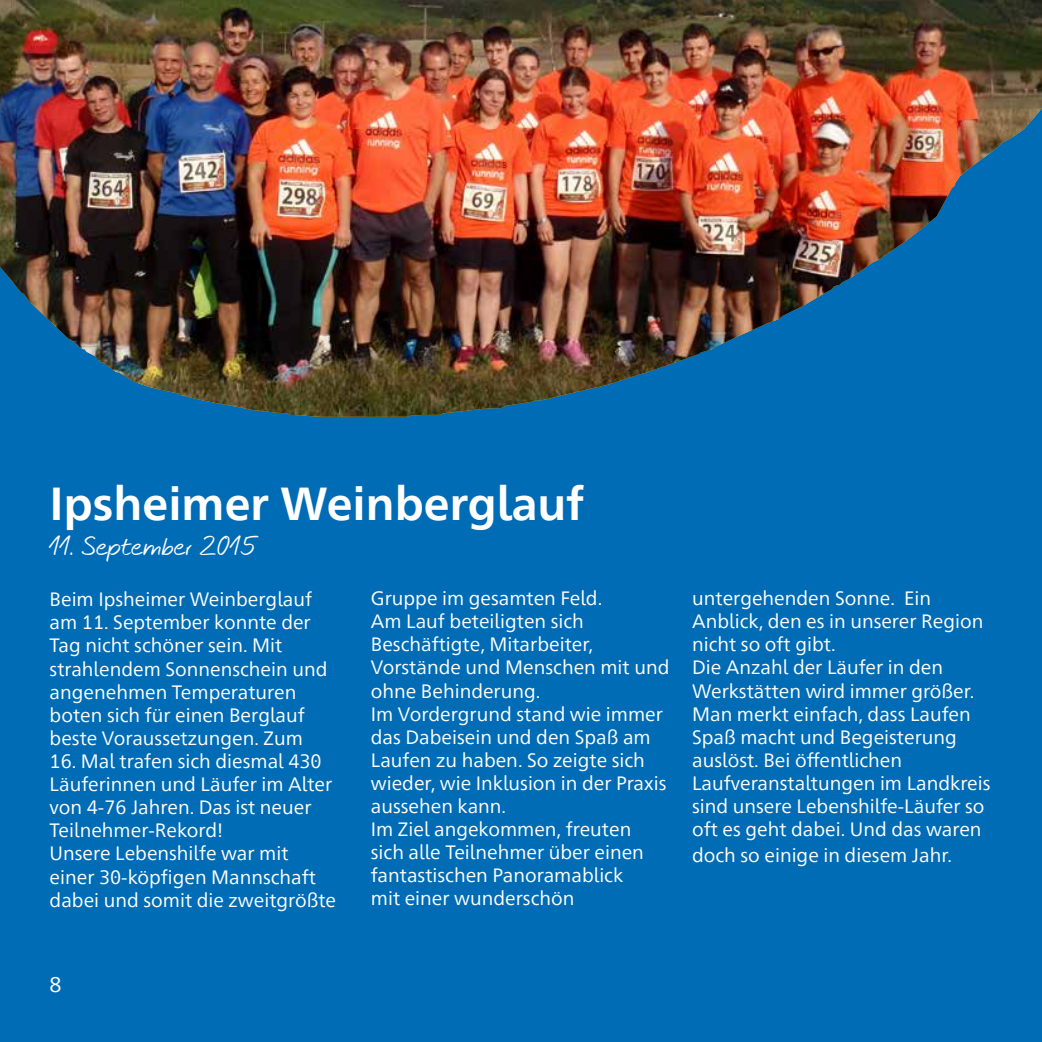
<style>
.page{position:relative;width:1042px;height:1042px;background:#006cb6}
.page>*{position:absolute;margin:0;border:0;box-sizing:border-box;transform-origin:0 0}
.t1{font:700 46.02px "Frutiger Neue 1450 Pro";color:#fff}
.t2{font:28px "Nifty Script";letter-spacing:.025em;color:#fff}
.t3{font:21px "Frutiger Neue 1450 Pro";color:#fff}
.t4{font:19.25px/23.1px "Frutiger Neue 1450 Pro";color:#fff}
</style>
<div class="page">
<img style="left:0;top:0;width:1042px;height:417px">
<h1 class="t1" style="left:50px;top:470px;width:536px">Ipsheimer Weinberglauf</h1>
<h2 class="t2" style="left:50px;top:525px;width:207px">11. September 2015</h2>
<p class="t4" style="left:50px;top:586px;width:279px">Beim Ipsheimer Weinberglauf am 11. September konnte der<br>Tag nicht schöner sein. Mit strahlendem Sonnenschein und angenehmen Temperaturen boten sich für einen Berglauf beste Voraussetzungen. Zum</p>
<p class="t4" style="left:50px;top:748px;width:288px">16. Mal trafen sich diesmal 430<br>Läuferinnen und Läufer im Alter von 4-76 Jahren. Das ist neuer<br>Teilnehmer-Rekord!<br>Unsere Lebenshilfe war mit einer 30-köpfigen Mannschaft dabei und somit die zweitgrößte</p>
<p class="t4" style="left:371px;top:585px;width:300px">Gruppe im gesamten Feld.<br>Am Lauf beteiligten sich<br>Beschäftigte, Mitarbeiter,<br>Vorstände und Menschen mit und ohne Behinderung.<br>Im Vordergrund stand wie immer das Dabeisein und den Spaß am<br>Laufen zu haben. So zeigte sich wieder, wie Inklusion in der Praxis aussehen kann.<br>Im Ziel angekommen, freuten<br>sich alle Teilnehmer über einen fantastischen Panoramablick<br>mit einer wunderschön</p>
<p class="t4" style="left:692px;top:585px;width:300px">untergehenden Sonne. Ein<br>Anblick, den es in unserer Region nicht so oft gibt.<br>Die Anzahl der Läufer in den<br>Werkstätten wird immer größer.<br>Man merkt einfach, dass Laufen<br>Spaß macht und Begeisterung auslöst. Bei öffentlichen<br>Laufveranstaltungen im Landkreis sind unsere Lebenshilfe-Läufer so oft es geht dabei. Und das waren</p>
<p class="t4" style="left:692px;top:842px;width:261px">doch so einige in diesem Jahr.</p>
<p class="t3" style="left:50px;top:969px;width:14px">8</p>
</div>
